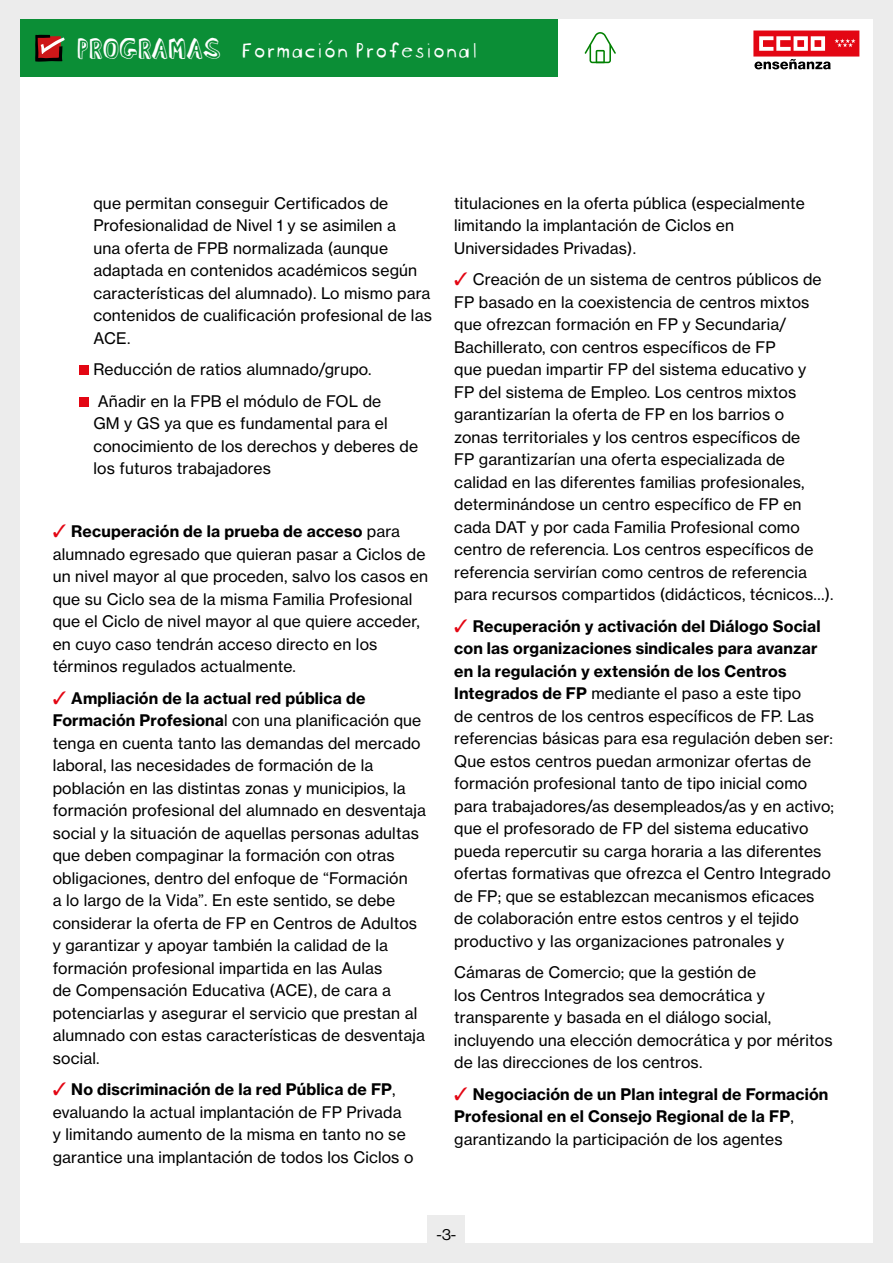
<style>
.page{position:relative;width:893px;height:1263px;background:#fff}
.page>*{position:absolute;margin:0;border:0;box-sizing:border-box;transform-origin:0 0}
.t1{font:22.5px "Blockhead Unplugged";color:#fff}
.t2{font:15.75px/22.5px "Volta Modern Text 55 Roman";letter-spacing:.01em;color:#000}
.t3{font:700 15.75px/22.5px "Volta Modern Text 75";letter-spacing:.01em;color:#000}
.t4{font:15.75px "Volta Modern Display 55 Roman";color:#000}
.s1{font-family:"Blockhead Dark Side";font-size:27.6px}
.s2{color:#e30613}
.s3{font-family:"Volta Modern Text 55 Roman";font-weight:400}
.s4{font-family:"Volta Modern Text 75";font-weight:700}
</style>
<div class="page">
<div style="left:0;top:0;width:20px;height:1263px;background:#ececec"></div>
<div style="left:873px;top:0;width:20px;height:1263px;background:#ececec"></div>
<div style="left:4px;top:1243px;width:889px;height:20px;background:#ececec"></div>
<div style="left:4px;top:0;width:889px;height:19px;background:#ececec"></div>
<div style="left:20px;top:19px;width:537px;height:57px;background:#0b8e36"></div>
<svg style="left:753px;top:31px;width:106px;height:38px"></svg>
<svg style="left:585px;top:32px;width:31px;height:31px"></svg>
<div style="left:428px;top:1215px;width:37px;height:38px;background:#ececec"></div>
<svg style="left:35px;top:35px;width:30px;height:27px"></svg>
<div style="left:80px;top:366px;width:9px;height:9px;background:#e30613"></div>
<div style="left:80px;top:397px;width:9px;height:9px;background:#e30613"></div>
<h1 class="t1" style="left:77px;top:31px;width:402px"><span class="s1">PROGRAMAS</span> Formación Profesional</h1>
<p class="t2" style="left:93px;top:191px;width:340px">que permitan conseguir Certificados de Profesionalidad de Nivel 1 y se asimilen a<br>una oferta de FPB normalizada (aunque adaptada en contenidos académicos según características del alumnado). Lo mismo para contenidos de cualificación profesional de las ACE.</p>
<p class="t2" style="left:93px;top:353px;width:289px;line-height:31.5px">Reducción de ratios alumnado/grupo.<br>Añadir en la FPB el módulo de FOL de</p>
<p class="t2" style="left:93px;top:412px;width:326px">GM y GS ya que es fundamental para el conocimiento de los derechos y deberes de los futuros trabajadores</p>
<p class="t3" style="left:53px;top:520px;width:349px"><span class="s2">✓</span> Recuperación de la prueba de acceso <span class="s3">para</span></p>
<p class="t2" style="left:53px;top:542px;width:377px">alumnado egresado que quieran pasar a Ciclos de un nivel mayor al que proceden, salvo los casos en que su Ciclo sea de la misma Familia Profesional que el Ciclo de nivel mayor al que quiere acceder, en cuyo caso tendrán acceso directo en los términos regulados actualmente.</p>
<p class="t3" style="left:53px;top:686px;width:314px"><span class="s2">✓</span> Ampliación de la actual red pública de</p>
<p class="t2" style="left:53px;top:709px;width:375px"><span class="s4">Formación Profesiona</span>l con una planificación que tenga en cuenta tanto las demandas del mercado laboral, las necesidades de formación de la población en las distintas zonas y municipios, la formación profesional del alumnado en desventaja social y la situación de aquellas personas adultas que deben compaginar la formación con otras obligaciones, dentro del enfoque de “Formación<br>a lo largo de la Vida”. En este sentido, se debe considerar la oferta de FP en Centros de Adultos y garantizar y apoyar también la calidad de la formación profesional impartida en las Aulas<br>de Compensación Educativa (ACE), de cara a potenciarlas y asegurar el servicio que prestan al alumnado con estas características de desventaja social.</p>
<p class="t3" style="left:53px;top:1078px;width:344px"><span class="s2">✓</span> No discriminación de la red Pública de FP<span class="s3">,</span></p>
<p class="t2" style="left:53px;top:1100px;width:362px">evaluando la actual implantación de FP Privada y limitando aumento de la misma en tanto no se garantice una implantación de todos los Ciclos o</p>
<p class="t2" style="left:454px;top:191px;width:352px">titulaciones en la oferta pública (especialmente limitando la implantación de Ciclos en<br>Universidades Privadas).</p>
<p class="t2" style="left:454px;top:268px;width:381px"><span class="s2">✓</span> Creación de un sistema de centros públicos de FP basado en la coexistencia de centros mixtos que ofrezcan formación en FP y Secundaria/ Bachillerato, con centros específicos de FP<br>que puedan impartir FP del sistema educativo y<br>FP del sistema de Empleo. Los centros mixtos garantizarían la oferta de FP en los barrios o<br>zonas territoriales y los centros específicos de<br>FP garantizarían una oferta especializada de calidad en las diferentes familias profesionales, determinándose un centro específico de FP en cada DAT y por cada Familia Profesional como centro de referencia. Los centros específicos de referencia servirían como centros de referencia para recursos compartidos (didácticos, técnicos…).</p>
<p class="t3" style="left:454px;top:614px;width:368px"><span class="s2">✓</span> Recuperación y activación del Diálogo Social con las organizaciones sindicales para avanzar en la regulación y extensión de los Centros</p>
<p class="t2" style="left:454px;top:682px;width:381px"><span class="s4">Integrados de FP</span> mediante el paso a este tipo<br>de centros de los centros específicos de FP. Las referencias básicas para esa regulación deben ser:<br>Que estos centros puedan armonizar ofertas de formación profesional tanto de tipo inicial como para trabajadores/as desempleados/as y en activo; que el profesorado de FP del sistema educativo pueda repercutir su carga horaria a las diferentes ofertas formativas que ofrezca el Centro Integrado de FP; que se establezcan mecanismos eficaces de colaboración entre estos centros y el tejido productivo y las organizaciones patronales y</p>
<p class="t2" style="left:454px;top:961px;width:380px">Cámaras de Comercio; que la gestión de<br>los Centros Integrados sea democrática y transparente y basada en el diálogo social, incluyendo una elección democrática y por méritos de las direcciones de los centros.</p>
<p class="t3" style="left:454px;top:1082px;width:376px"><span class="s2">✓</span> Negociación de un Plan integral de Formación<br>Profesional en el Consejo Regional de la FP<span class="s3">,</span></p>
<p class="t2" style="left:454px;top:1127px;width:330px">garantizando la participación de los agentes</p>
<p class="t4" style="left:437px;top:1225px;width:21px">-3-</p>
</div>
